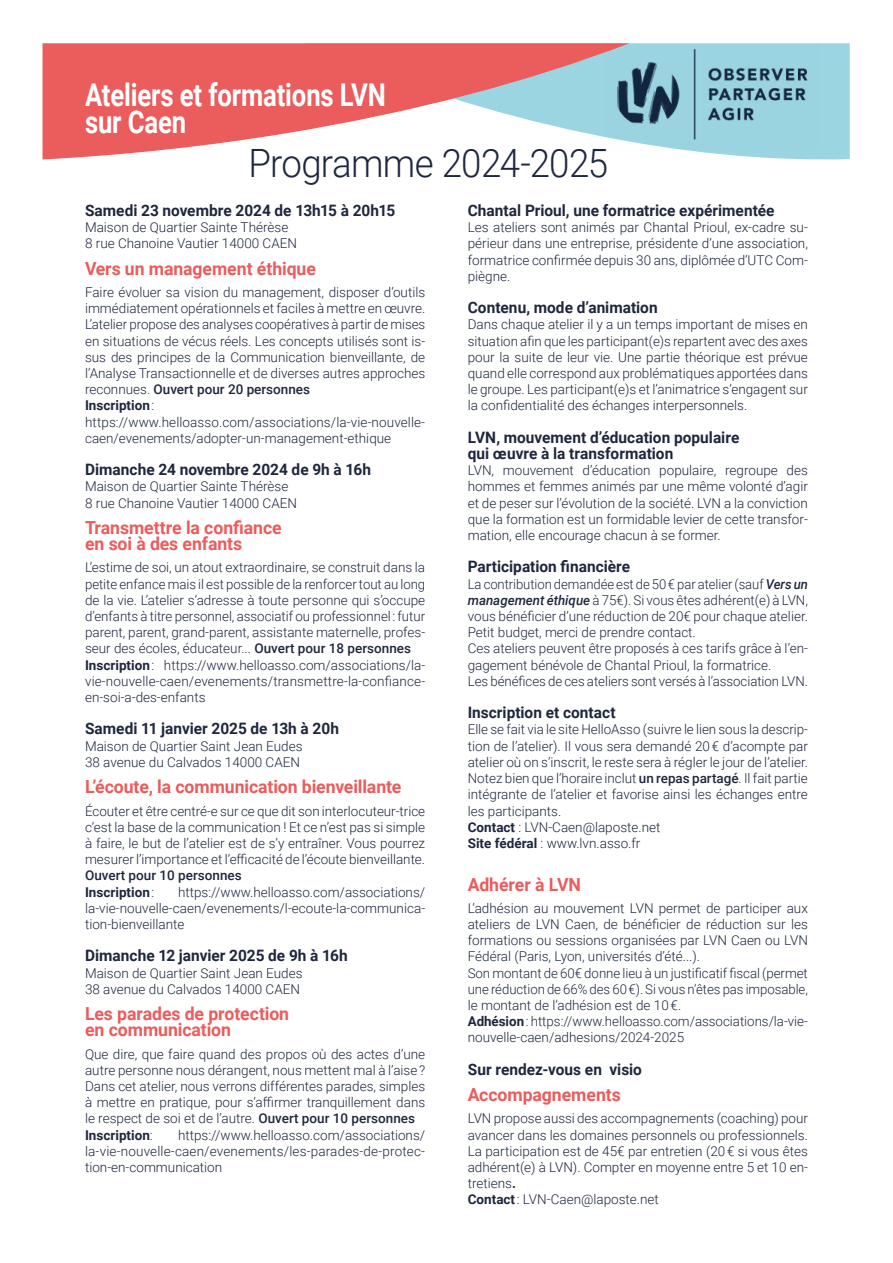
<style>
.page{position:relative;width:893px;height:1263px;background:#fff}
.page>*{position:absolute;margin:0;border:0;box-sizing:border-box;transform-origin:0 0}
.t1{font:300 39px "Roboto";letter-spacing:-.025em;color:#1e273e;scale:.94 1}
.t2{font:700 31.35px/27px "Roboto";letter-spacing:-.005em;color:#fff;scale:.82 1}
.t3{font:700 18px/16.2px "Roboto";letter-spacing:-.005em;color:#eb5c5c}
.t4{font:700 15.75px/16.2px "Roboto";color:#1e273e}
.t5{font:300 13.5px/16.2px "Roboto";color:#1e273e}
.t6{font:500 13.5px/16.2px "Roboto";color:#1e273e}
.s1{font-weight:500}
.s2{font-weight:700}
.s3{font-weight:300}
.s4{font-weight:500;font-style:italic}
</style>
<div class="page">
<svg style="left:694px;top:43px;width:156px;height:117px;background:#a5d9e4"></svg>
<svg style="left:43px;top:43px;width:562px;height:116px;fill:#eb5c5c"></svg>
<img style="left:605px;top:43px;width:214px;height:108px">
<h2 class="t2" style="left:85px;top:81px;width:368px">Ateliers et formations LVN sur Caen</h2>
<h1 class="t1" style="left:249px;top:136px;width:384px">Programme 2024-2025</h1>
<p class="t4" style="left:85px;top:202px;width:312px">Samedi 23 novembre 2024 de 13h15 à 20h15</p>
<p class="t5" style="left:85px;top:219px;width:214px">Maison de Quartier Sainte Thérèse<br>8 rue Chanoine Vautier 14000 CAEN</p>
<h3 class="t3" style="left:85px;top:260px;width:232px">Vers un management éthique</h3>
<p class="t5" style="left:85px;top:284px;width:342px">Faire évoluer sa vision du management, disposer d’outils immédiatement opérationnels et faciles à mettre en œuvre.<br>L’atelier propose des analyses coopératives à partir de mises en situations de vécus réels. Les concepts utilisés sont is&shy;sus des principes de la Communication bienveillante, de l’Analyse Transactionnelle et de diverses autres approches reconnues. <span class="s1">Ouvert pour 20 personnes<br></span><span class="s2">Inscription</span> : https://www.helloasso.com/associations/la-vie-nouvelle&shy;caen/evenements/adopter-un-management-ethique</p>
<p class="t4" style="left:85px;top:461px;width:288px">Dimanche 24 novembre 2024 de 9h à 16h</p>
<p class="t5" style="left:85px;top:478px;width:214px">Maison de Quartier Sainte Thérèse<br>8 rue Chanoine Vautier 14000 CAEN</p>
<h3 class="t3" style="left:85px;top:519px;width:198px">Transmettre la confiance en soi à des enfants</h3>
<p class="t5" style="left:85px;top:559px;width:342px">L’estime de soi, un atout extraordinaire, se construit dans la petite enfance mais il est possible de la renforcer tout au long de la vie. L’atelier s’adresse à toute personne qui s’occupe d’enfants à titre personnel, associatif ou professionnel : futur parent, parent, grand-parent, assistante maternelle, profes&shy;seur des écoles, éducateur... <span class="s1">Ouvert pour 18 personnes </span><span class="s2">Inscription</span> : https://www.helloasso.com/associations/la&shy;vie-nouvelle-caen/evenements/transmettre-la-confiance&shy;en-soi-a-des-enfants</p>
<p class="t4" style="left:85px;top:720px;width:256px">Samedi 11 janvier 2025 de 13h à 20h</p>
<p class="t5" style="left:85px;top:737px;width:219px">Maison de Quartier Saint Jean Eudes<br>38 avenue du Calvados 14000 CAEN</p>
<h3 class="t3" style="left:85px;top:778px;width:318px">L’écoute, la communication bienveillante</h3>
<p class="t5" style="left:85px;top:802px;width:342px;text-align:justify">Écouter et être centré-e sur ce que dit son interlocuteur-trice c’est la base de la communication ! Et ce n’est pas si simple à faire, le but de l’atelier est de s’y entraîner. Vous pourrez mesurer l’importance et l’efficacité de l’écoute bienveillante.</p>
<p class="t6" style="left:85px;top:867px;width:158px">Ouvert pour 10 personnes<br><span class="s2">Inscription</span> <span class="s3">:</span></p>
<p class="t4" style="left:468px;top:202px;width:308px">Chantal Prioul, une formatrice expérimentée</p>
<p class="t5" style="left:468px;top:219px;width:342px;text-align:justify">Les ateliers sont animés par Chantal Prioul, ex-cadre su&shy;périeur dans une entreprise, présidente d’une association, formatrice confirmée depuis 30 ans, diplômée d’UTC Com&shy;piègne.</p>
<p class="t4" style="left:468px;top:299px;width:191px">Contenu, mode d’animation</p>
<p class="t5" style="left:468px;top:316px;width:342px;text-align:justify">Dans chaque atelier il y a un temps important de mises en situation afin que les participant(e)s repartent avec des axes pour la suite de leur vie. Une partie théorique est prévue quand elle correspond aux problématiques apportées dans le groupe. Les participant(e)s et l’animatrice s’engagent sur la confidentialité des échanges interpersonnels.</p>
<p class="t4" style="left:468px;top:429px;width:273px">LVN, mouvement d’éducation populaire qui œuvre à la transformation</p>
<p class="t5" style="left:468px;top:462px;width:342px;text-align:justify">LVN, mouvement d’éducation populaire, regroupe des hommes et femmes animés par une même volonté d’agir et de peser sur l’évolution de la société. LVN a la conviction que la formation est un formidable levier de cette transfor&shy;mation, elle encourage chacun à se former.</p>
<p class="t4" style="left:468px;top:558px;width:164px">Participation financière</p>
<p class="t5" style="left:468px;top:575px;width:342px">La contribution demandée est de 50 € par atelier (sauf <span class="s4">Vers un management éthique</span> à 75€). Si vous êtes adhérent(e) à LVN, vous bénéficier d’une réduction de 20€ pour chaque atelier.<br>Petit budget, merci de prendre contact.<br>Ces ateliers peuvent être proposés à ces tarifs grâce à l’en&shy;gagement bénévole de Chantal Prioul, la formatrice.<br>Les bénéfices de ces ateliers sont versés à l’association LVN.</p>
<p class="t4" style="left:468px;top:704px;width:149px">Inscription et contact</p>
<p class="t5" style="left:468px;top:721px;width:342px">Elle se fait via le site HelloAsso (suivre le lien sous la descrip&shy;tion de l’atelier). Il vous sera demandé 20 € d’acompte par atelier où on s’inscrit, le reste sera à régler le jour de l’atelier.<br>Notez bien que l’horaire inclut <span class="s1">un repas partagé</span>. Il fait partie intégrante de l’atelier et favorise ainsi les échanges entre les participants.<br><span class="s2">Contact</span> : LVN-Caen@laposte.net<br><span class="s2">Site fédéral</span> : www.lvn.asso.fr</p>
<h3 class="t3" style="left:468px;top:875px;width:115px">Adhérer à LVN</h3>
<p class="t5" style="left:468px;top:899px;width:342px">L’adhésion au mouvement LVN permet de participer aux ateliers de LVN Caen, de bénéficier de réduction sur les formations ou sessions organisées par LVN Caen ou LVN Fédéral (Paris, Lyon, universités d’été...).<br>Son montant de 60€ donne lieu à un justificatif fiscal (permet une réduction de 66% des 60 €). Si vous n’êtes pas imposable, le montant de l’adhésion est de 10 €.<br><span class="s2">Adhésion</span> : https://www.helloasso.com/associations/la-vie&shy;nouvelle-caen/adhesions/2024-2025</p>
<p class="t4" style="left:468px;top:1060px;width:176px">Sur rendez-vous en visio</p>
<h3 class="t3" style="left:468px;top:1086px;width:155px">Accompagnements</h3>
<p class="t5" style="left:468px;top:1110px;width:342px">LVN propose aussi des accompagnements (coaching) pour avancer dans les domaines personnels ou professionnels.<br>La participation est de 45€ par entretien (20 € si vous êtes adhérent(e) à LVN). Compter en moyenne entre 5 et 10 en&shy;tretiens<span class="s2">.<br>Contact</span> : LVN-Caen@laposte.net</p>
<p class="t5" style="left:85px;top:883px;width:342px;text-align:justify;text-indent:93px">https://www.helloasso.com/associations/ la-vie-nouvelle-caen/evenements/l-ecoute-la-communica&shy;tion-bienveillante</p>
<p class="t4" style="left:85px;top:947px;width:264px">Dimanche 12 janvier 2025 de 9h à 16h</p>
<p class="t5" style="left:85px;top:964px;width:219px">Maison de Quartier Saint Jean Eudes<br>38 avenue du Calvados 14000 CAEN</p>
<h3 class="t3" style="left:85px;top:1005px;width:206px">Les parades de protection en communication</h3>
<p class="t5" style="left:85px;top:1045px;width:342px">Que dire, que faire quand des propos où des actes d’une autre personne nous dérangent, nous mettent mal à l’aise ?<br>Dans cet atelier, nous verrons différentes parades, simples à mettre en pratique, pour s’affirmer tranquillement dans le respect de soi et de l’autre. <span class="s1">Ouvert pour 10 personnes </span><span class="s2">Inscription</span>:</p>
<p class="t5" style="left:85px;top:1126px;width:342px;text-align:justify;text-indent:93px">https://www.helloasso.com/associations/ la-vie-nouvelle-caen/evenements/les-parades-de-protec&shy;tion-en-communication</p>
</div>
